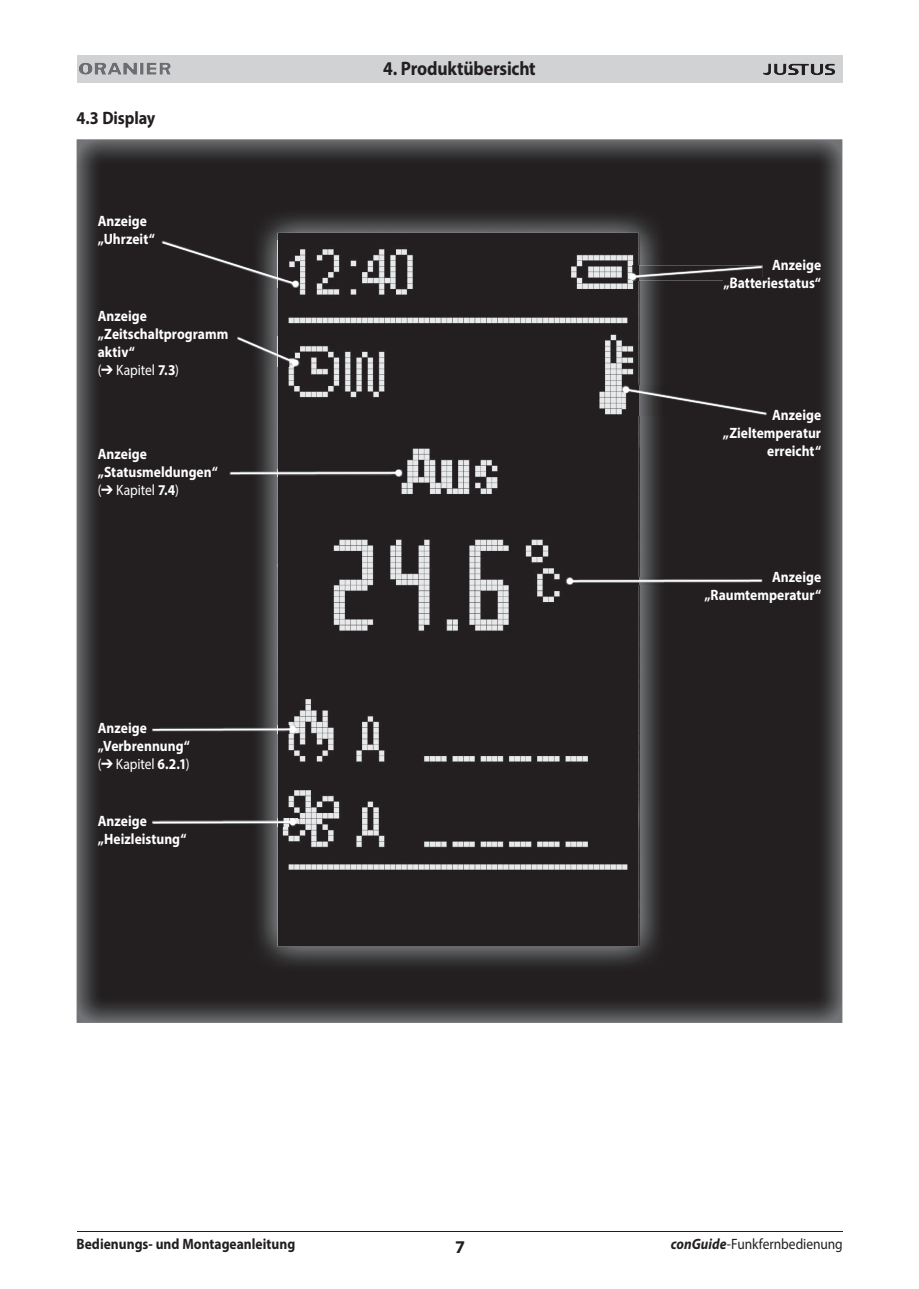
<style>
.page{position:relative;width:919px;height:1289px;background:#fff}
.page>*{position:absolute;margin:0;border:0;box-sizing:border-box;transform-origin:0 0}
.t1{font:700 19.5px "Myriad Pro";letter-spacing:-.01em;color:#231f20;scale:.9 1}
.t2{font:700 18px "Myriad Pro";letter-spacing:-.005em;color:#231f20;scale:.9 1}
.t3{font:700 18px "Myriad Pro";letter-spacing:-.005em;color:#231f20}
.t4{font:700 15px/18px "Myriad Pro";color:#fff;scale:.9 1}
.t5{font:700 15px "Myriad Pro";color:#231f20;scale:.9 1}
.t6{font:15px "Myriad Pro";letter-spacing:-.005em;color:#231f20;scale:.9 1}
.s1{font-weight:400}
.s2{font-weight:700;font-style:italic}
</style>
<div class="page">
<div style="left:77px;top:56px;width:765px;height:27px;background:#d1d2d4"></div>
<img style="left:110px;top:63px;width:27px;height:12px">
<hr style="left:77px;top:1230px;width:765px;height:1px;background:#231f20">
<img style="left:763px;top:64px;width:68px;height:11px">
<img style="left:77px;top:139px;width:765px;height:883px">
<img style="left:277px;top:233px;width:361px;height:713px">
<img style="left:622px;top:386px;width:145px;height:29px">
<svg style="left:623px;top:387px;width:142px;height:27px;background:#3d3a3b"></svg>
<img style="left:162px;top:241px;width:137px;height:47px">
<svg style="left:162px;top:242px;width:136px;height:45px;background:#363334"></svg>
<img style="left:629px;top:265px;width:133px;height:15px">
<img style="left:723px;top:277px;width:39px;height:3px">
<svg style="left:629px;top:266px;width:132px;height:13px;background:#524f51"></svg>
<img style="left:237px;top:336px;width:62px;height:31px">
<svg style="left:238px;top:337px;width:60px;height:28px;background:#494748"></svg>
<img style="left:230px;top:469px;width:172px;height:8px">
<hr style="left:231px;top:472px;width:167px;height:2px;background:#fff">
<svg style="left:395px;top:470px;width:6px;height:6px"></svg>
<img style="left:565px;top:577px;width:197px;height:8px">
<hr style="left:570px;top:580px;width:191px;height:2px;background:#fff">
<svg style="left:567px;top:578px;width:6px;height:6px"></svg>
<img style="left:152px;top:725px;width:145px;height:8px">
<hr style="left:153px;top:728px;width:140px;height:2px;background:#fff">
<svg style="left:290px;top:726px;width:6px;height:6px"></svg>
<img style="left:152px;top:818px;width:145px;height:8px">
<hr style="left:153px;top:821px;width:140px;height:2px;background:#fff">
<svg style="left:290px;top:819px;width:6px;height:6px"></svg>
<p class="t2" style="left:77px;top:106px;width:89px">4.3 Display</p>
<p class="t4" style="left:98px;top:211px;width:65px">Anzeige „Uhrzeit“</p>
<p class="t4" style="left:98px;top:306px;width:146px">Anzeige „Zeitschaltprogramm aktiv“<br><span class="s1">(</span>➔ <span class="s1">Kapitel</span> 7.3<span class="s1">)</span></p>
<p class="t4" style="left:98px;top:444px;width:135px">Anzeige „Statusmeldungen“ <span class="s1">(</span>➔ <span class="s1">Kapitel</span> 7.4<span class="s1">)</span></p>
<p class="t4" style="left:98px;top:718px;width:104px">Anzeige „Verbrennung“ <span class="s1">(</span>➔ <span class="s1">Kapitel</span> 6.2.1<span class="s1">)</span></p>
<p class="t4" style="left:98px;top:811px;width:100px">Anzeige „Heizleistung“</p>
<h1 class="t1" style="left:383px;top:56px;width:171px">4. Produktübersicht</h1>
<p class="t4" style="left:723px;top:255px;width:110px;text-align:right">Anzeige „Batteriestatus“</p>
<p class="t4" style="left:723px;top:405px;width:111px;text-align:right">Anzeige „Zieltemperatur erreicht“</p>
<p class="t4" style="left:704px;top:568px;width:131px;text-align:right">Anzeige „Raumtemperatur“</p>
<p class="t5" style="left:77px;top:1234px;width:244px">Bedienungs- und Montageanleitung</p>
<p class="t3" style="left:455px;top:1235px;width:11px">7</p>
<p class="t6" style="left:670px;top:1235px;width:193px"><span class="s2">conGuide</span>-Funkfernbedienung</p>
</div>
